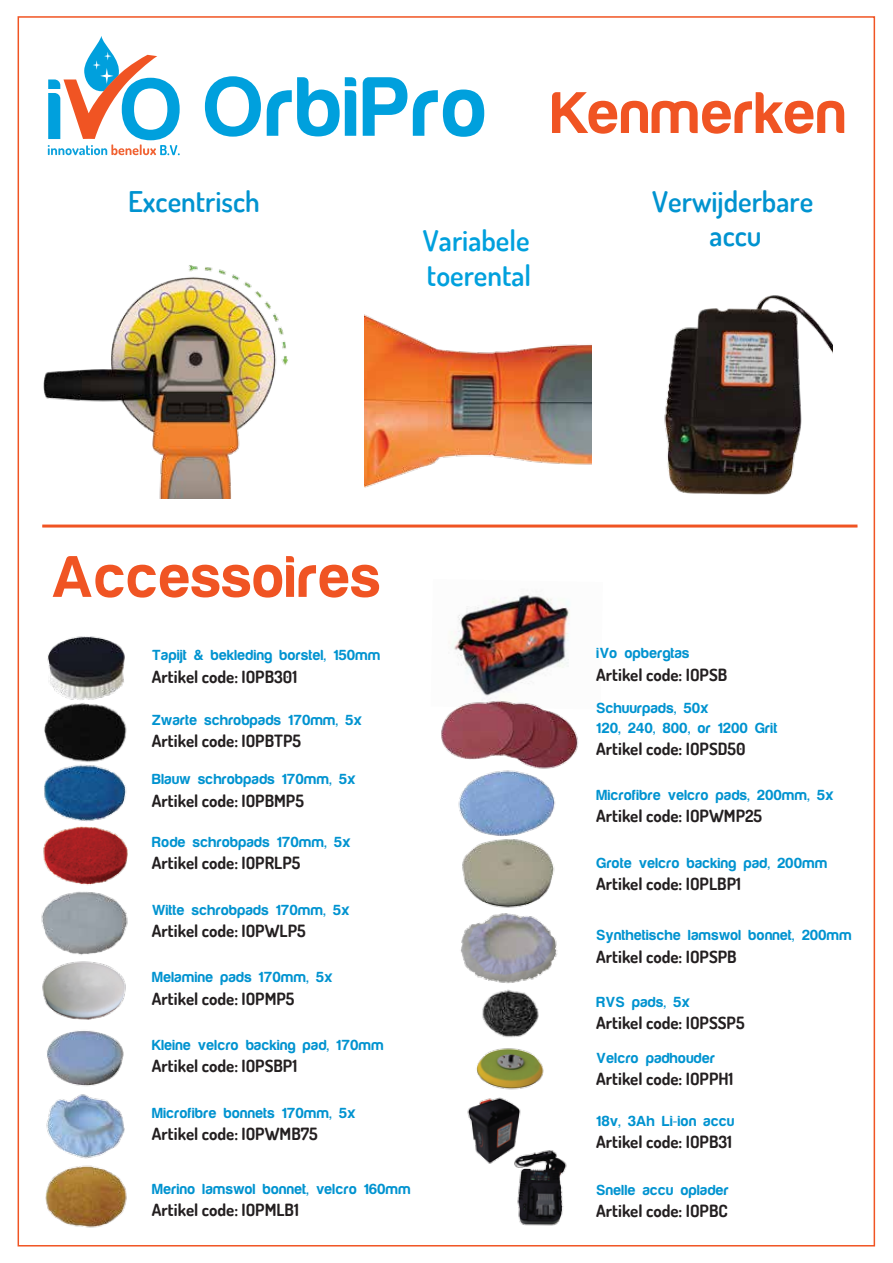
<style>
.page{position:relative;width:893px;height:1263px;background:#fff}
.page>*{position:absolute;margin:0;border:0;box-sizing:border-box;transform-origin:0 0}
.t1{font:700 86.1px "Harabara Mais Bold Harabara Mais";color:#00a0dd}
.t2{font:700 60px "Harabara Mais Bold Harabara Mais";color:#f05423}
.t3{font:600 28.5px/34.2px "Dosis";color:#0093d0;text-align:center}
.t4{font:600 28.5px/34.2px "Dosis";color:#00a0dd}
.t5{font:700 16.8px "Dosis";color:#231f20}
.t6{font:700 15px "Harabara Mais Bold Harabara Mais";color:#0093d0}
.s1{font-family:"Myriad Pro";font-weight:400}
</style>
<div class="page">
<img style="left:47px;top:1047px;width:77px;height:18px">
<img style="left:46px;top:1065px;width:79px;height:76px">
<img style="left:47px;top:636px;width:78px;height:41px">
<img style="left:19px;top:850px;width:109px;height:129px">
<img style="left:28px;top:934px;width:100px;height:113px">
<img style="left:453px;top:595px;width:117px;height:49px">
<img style="left:27px;top:795px;width:101px;height:123px">
<img style="left:441px;top:644px;width:137px;height:167px">
<img style="left:32px;top:1141px;width:110px;height:106px">
<img style="left:476px;top:1065px;width:68px;height:14px">
<img style="left:459px;top:811px;width:96px;height:74px">
<img style="left:44px;top:677px;width:83px;height:118px">
<img style="left:477px;top:1010px;width:65px;height:55px">
<img style="left:467px;top:1079px;width:74px;height:85px">
<img style="left:489px;top:1134px;width:78px;height:92px">
<img style="left:460px;top:885px;width:98px;height:125px">
<img style="left:477px;top:919px;width:69px;height:47px">
<img style="left:664px;top:295px;width:168px;height:200px">
<img style="left:423px;top:342px;width:169px;height:125px">
<img style="left:17px;top:239px;width:406px;height:259px">
<hr style="left:42px;top:524px;width:815px;height:3px;background:#f05423">
<svg style="left:48px;top:36px;width:132px;height:119px"></svg>
<h1 class="t1" style="left:202px;top:56px;width:286px">OrbiPro</h1>
<h3 class="t3" style="left:128px;top:184px;width:133px">Excentrisch</h3>
<h3 class="t4" style="left:423px;top:223px;width:110px">Variabele toerental</h3>
<h2 class="t2" style="left:550px;top:78px;width:297px">Kenmerken</h2>
<h3 class="t3" style="left:652px;top:184px;width:163px">Verwijderbare accu</h3>
<h2 class="t2" style="left:51px;top:541px;width:331px">Accessoires</h2>
<p class="t6" style="left:152px;top:646px;width:230px">Tapijt &amp; bekleding borstel, 150mm</p>
<p class="t5" style="left:152px;top:666px;width:147px">Artikel code: IOPB301</p>
<p class="t6" style="left:152px;top:711px;width:211px">Zwarte schrobpads 170mm, 5x</p>
<p class="t5" style="left:152px;top:730px;width:151px">Artikel code: IOPBTP5</p>
<p class="t6" style="left:152px;top:770px;width:205px">Blauw schrobpads 170mm, 5x</p>
<p class="t5" style="left:152px;top:789px;width:153px">Artikel code: IOPBMP5</p>
<p class="t6" style="left:152px;top:833px;width:200px">Rode schrobpads 170mm, 5x</p>
<p class="t5" style="left:152px;top:852px;width:150px">Artikel code: IOPRLP5</p>
<p class="t6" style="left:152px;top:901px;width:199px">Witte schrobpads 170mm, 5x</p>
<p class="t5" style="left:152px;top:920px;width:155px">Artikel code: IOPWLP5</p>
<p class="t6" style="left:152px;top:969px;width:182px">Melamine pads 170mm, 5x</p>
<p class="t5" style="left:152px;top:988px;width:144px">Artikel code: IOPMP5</p>
<p class="t6" style="left:152px;top:1036px;width:233px">Kleine velcro backing pad, 170mm</p>
<p class="t5" style="left:152px;top:1055px;width:147px">Artikel code: IOPSBP1</p>
<p class="t6" style="left:152px;top:1104px;width:205px">Microfibre bonnets 170mm, 5x</p>
<p class="t5" style="left:152px;top:1123px;width:167px">Artikel code: IOPWMB75</p>
<p class="t6" style="left:152px;top:1180px;width:260px">Merino lamswol bonnet, velcro 160mm</p>
<p class="t5" style="left:152px;top:1199px;width:149px">Artikel code: IOPMLB1</p>
<p class="t6" style="left:596px;top:644px;width:95px">iVo opbergtas</p>
<p class="t5" style="left:596px;top:663px;width:133px">Artikel code: IOPSB</p>
<p class="t6" style="left:596px;top:699px;width:113px">Schuurpads, 50x</p>
<p class="t6" style="left:596px;top:719px;width:183px">120, 240, 800, or 1200 Grit</p>
<p class="t5" style="left:596px;top:738px;width:151px">Artikel code: IOPSD50</p>
<p class="t6" style="left:596px;top:786px;width:238px">Microfibre velcro pads, 200mm, 5x</p>
<p class="t5" style="left:596px;top:805px;width:167px">Artikel code: IOPWMP25</p>
<p class="t6" style="left:596px;top:854px;width:232px">Grote velcro backing pad, 200mm</p>
<p class="t5" style="left:596px;top:873px;width:146px">Artikel code: IOPLBP1</p>
<p class="t6" style="left:596px;top:926px;width:257px">Synthetische lamswol bonnet, 200mm</p>
<p class="t5" style="left:596px;top:945px;width:142px">Artikel code: IOPSPB</p>
<p class="t6" style="left:596px;top:993px;width:95px">RVS pads, 5x</p>
<p class="t5" style="left:596px;top:1012px;width:150px">Artikel code: IOPSSP5</p>
<p class="t6" style="left:596px;top:1049px;width:120px">Velcro padhouder</p>
<p class="t5" style="left:596px;top:1068px;width:139px">Artikel code: IOPPH1</p>
<p class="t6" style="left:596px;top:1112px;width:140px">18v, 3Ah Li<span class="s1">-</span>ion accu</p>
<p class="t5" style="left:596px;top:1131px;width:137px">Artikel code: IOPB31</p>
<p class="t6" style="left:596px;top:1181px;width:134px">Snelle accu oplader</p>
<p class="t5" style="left:596px;top:1200px;width:133px">Artikel code: IOPBC</p>
</div>
